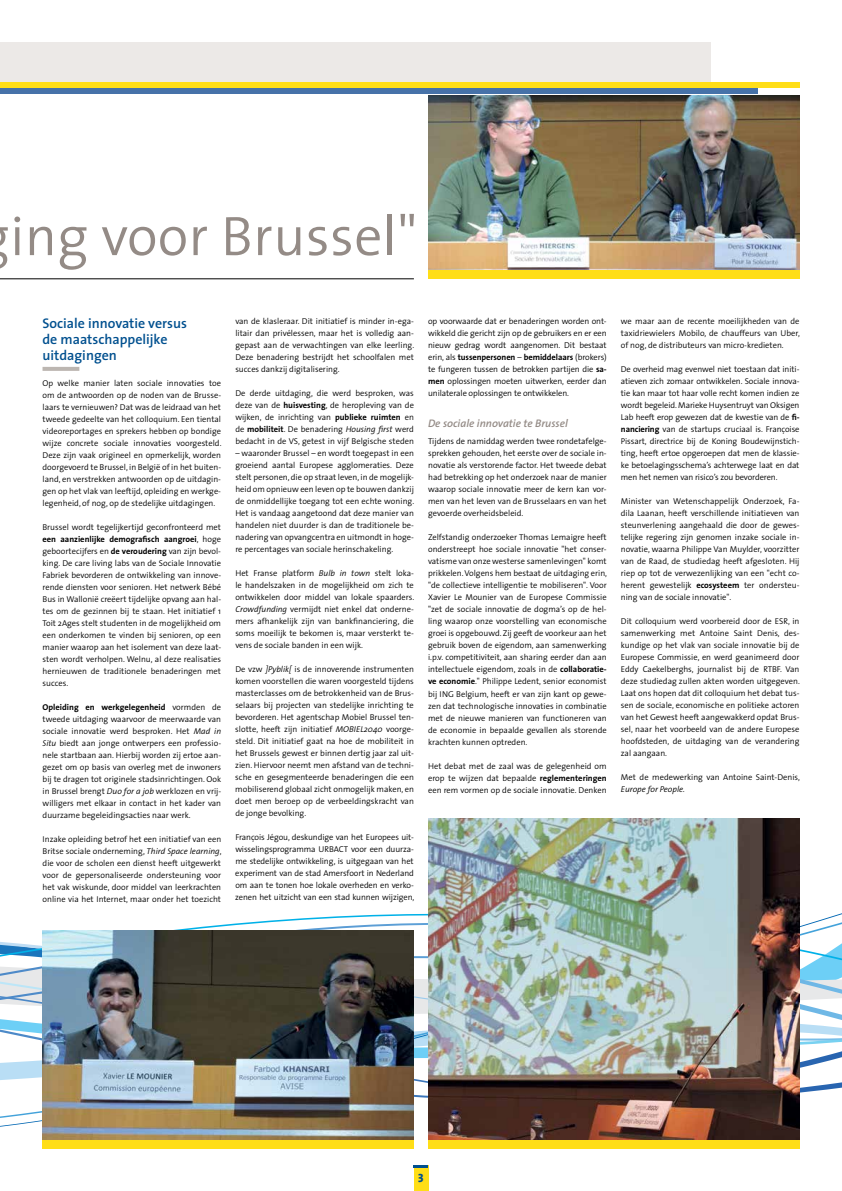
<style>
.page{position:relative;width:842px;height:1191px;background:#fff}
.page>*{position:absolute;margin:0;border:0;box-sizing:border-box;transform-origin:0 0}
.t1{font:300 56px "The Sans";letter-spacing:.005em;color:#948b86}
.t2{font:600 14px/16px "The Sans";color:#00508f}
.t3{font:800 12px "The Sans";color:#00508f}
.t4{font:italic 600 11px "The Sans";color:#948b86}
.t5{font:300 8.5px/12px "The Sans";color:#000;text-align:justify}
.t6{font:italic 300 8.5px "The Sans";color:#000}
.s1{font-weight:700}
.s2{font-style:italic}
</style>
<div class="page">
<svg style="left:0;top:818px;width:842px;height:315px"></svg>
<div style="left:414px;top:1165px;width:14px;height:26px;background:#ffde17"></div>
<hr style="left:414px;top:1165px;width:14px;height:3px;background:#00508f">
<div style="left:0;top:43px;width:710px;height:51px;background:#ece9e7"></div>
<div style="left:0;top:88px;width:757px;height:6px;background:#4672a9"></div>
<div style="left:0;top:82px;width:799px;height:6px;background:#ffde17"></div>
<hr style="left:0;top:278px;width:414px;height:1px;background:#000">
<hr style="left:43px;top:367px;width:36px;height:4px;background:#bcb6b1">
<img style="left:428px;top:818px;width:371px;height:322px">
<div style="left:428px;top:1140px;width:371px;height:8px;background:#ffde17"></div>
<img style="left:428px;top:95px;width:371px;height:175px">
<div style="left:428px;top:270px;width:371px;height:8px;background:#ffde17"></div>
<img style="left:43px;top:930px;width:371px;height:210px">
<div style="left:43px;top:1140px;width:371px;height:8px;background:#ffde17"></div>
<h1 class="t1" style="left:10px;top:190px;width:408px">ing voor Brussel"</h1>
<h2 class="t2" style="left:43px;top:315px;width:146px">Sociale innovatie versus de maatschappelijke uitdagingen</h2>
<p class="t5" style="left:42px;top:377px;width:180px">Op welke manier laten sociale innovaties toe om de antwoorden op de noden van de Brusse&shy;laars te vernieuwen? Dat was de leidraad van het tweede gedeelte van het colloquium. Een tiental videoreportages en sprekers hebben op bondige wijze concrete sociale innovaties voorgesteld.<br>Deze zijn vaak origineel en opmerkelijk, worden doorgevoerd te Brussel, in België of in het buiten&shy;land, en verstrekken antwoorden op de uitdagin&shy;gen op het vlak van leeftijd, opleiding en werkge&shy;legenheid, of nog, op de stedelijke uitdagingen.</p>
<p class="t5" style="left:43px;top:521px;width:180px">Brussel wordt tegelijkertijd geconfronteerd met <span class="s1">een aanzienlijke demografisch aangroei</span>, hoge geboortecijfers en <span class="s1">de veroudering</span> van zijn bevol&shy;king. De care living labs van de Sociale Innovatie Fabriek bevorderen de ontwikkeling van innove&shy;rende diensten voor senioren. Het netwerk Bébé Bus in Wallonië creëert tijdelijke opvang aan hal&shy;tes om de gezinnen bij te staan. Het initiatief 1<br>Toit 2Ages stelt studenten in de mogelijkheid om een onderkomen te vinden bij senioren, op een manier waarop aan het isolement van deze laat&shy;sten wordt verholpen. Welnu, al deze realisaties hernieuwen de traditionele benaderingen met succes.</p>
<p class="t5" style="left:43px;top:701px;width:180px"><span class="s1">Opleiding en werkgelegenheid</span> vormden de tweede uitdaging waarvoor de meerwaarde van sociale innovatie werd besproken. Het <span class="s2">Mad in Situ</span> biedt aan jonge ontwerpers een professio&shy;nele startbaan aan. Hierbij worden zij ertoe aan&shy;gezet om op basis van overleg met de inwoners bij te dragen tot originele stadsinrichtingen. Ook in Brussel brengt <span class="s2">Duo for a job</span> werklozen en vrij&shy;willigers met elkaar in contact in het kader van duurzame begeleidingsacties naar werk.</p>
<p class="t5" style="left:43px;top:833px;width:181px">Inzake opleiding betrof het een initiatief van een Britse sociale onderneming, <span class="s2">Third Space learning</span>, die voor de scholen een dienst heeft uitgewerkt voor de gepersonaliseerde ondersteuning voor het vak wiskunde, door middel van leerkrachten online via het Internet, maar onder het toezicht</p>
<p class="t5" style="left:235px;top:315px;width:180px">van de klasleraar. Dit initiatief is minder in-ega&shy;litair dan privélessen, maar het is volledig aan&shy;gepast aan de verwachtingen van elke leerling.<br>Deze benadering bestrijdt het schoolfalen met succes dankzij digitalisering.</p>
<p class="t5" style="left:235px;top:387px;width:180px">De derde uitdaging, die werd besproken, was deze van de <span class="s1">huisvesting</span>, de heropleving van de wijken, de inrichting van <span class="s1">publieke ruimten</span> en de <span class="s1">mobiliteit</span>. De benadering <span class="s2">Housing first</span> werd bedacht in de VS, getest in vijf Belgische steden</p>
<p class="t5" style="left:235px;top:447px;width:180px">– waaronder Brussel – en wordt toegepast in een groeiend aantal Europese agglomeraties. Deze stelt personen, die op straat leven, in de mogelijk&shy;heid om opnieuw een leven op te bouwen dankzij de onmiddellijke toegang tot een echte woning.<br>Het is vandaag aangetoond dat deze manier van handelen niet duurder is dan de traditionele be&shy;nadering van opvangcentra en uitmondt in hoge&shy;re percentages van sociale herinschakeling.</p>
<p class="t5" style="left:235px;top:567px;width:180px">Het Franse platform <span class="s2">Bulb in town</span> stelt loka&shy;le handelszaken in de mogelijkheid om zich te ontwikkelen door middel van lokale spaarders.<br><span class="s2">Crowdfunding</span> vermijdt niet enkel dat onderne&shy;mers afhankelijk zijn van bankfinanciering, die soms moeilijk te bekomen is, maar versterkt te&shy;vens de sociale banden in een wijk.</p>
<p class="t5" style="left:235px;top:663px;width:180px">De vzw <span class="s2">]Pyblik[</span> is de innoverende instrumenten komen voorstellen die waren voorgesteld tijdens masterclasses om de betrokkenheid van de Brus&shy;selaars bij projecten van stedelijke inrichting te bevorderen. Het agentschap Mobiel Brussel ten&shy;slotte, heeft zijn initiatief <span class="s2">MOBIEL2040</span> voorge&shy;steld. Dit initiatief gaat na hoe de mobiliteit in het Brussels gewest er binnen dertig jaar zal uit&shy;zien. Hiervoor neemt men afstand van de techni&shy;sche en gesegmenteerde benaderingen die een mobiliserend globaal zicht onmogelijk maken, en doet men beroep op de verbeeldingskracht van de jonge bevolking.</p>
<p class="t5" style="left:235px;top:831px;width:180px">François Jégou, deskundige van het Europees uit&shy;wisselingsprogramma URBACT voor een duurza&shy;me stedelijke ontwikkeling, is uitgegaan van het experiment van de stad Amersfoort in Nederland om aan te tonen hoe lokale overheden en verko&shy;zenen het uitzicht van een stad kunnen wijzigen,</p>
<p class="t5" style="left:428px;top:315px;width:180px">op voorwaarde dat er benaderingen worden ont&shy;wikkeld die gericht zijn op de gebruikers en er een nieuw gedrag wordt aangenomen. Dit bestaat erin, als <span class="s1">tussenpersonen</span> – <span class="s1">bemiddelaars</span> (brokers) te fungeren tussen de betrokken partijen die <span class="s1">sa&shy;men</span> oplossingen moeten uitwerken, eerder dan unilaterale oplossingen te ontwikkelen.</p>
<p class="t4" style="left:428px;top:414px;width:141px">De sociale innovatie te Brussel</p>
<p class="t5" style="left:428px;top:435px;width:180px">Tijdens de namiddag werden twee rondetafelge&shy;sprekken gehouden, het eerste over de sociale in&shy;novatie als verstorende factor. Het tweede debat had betrekking op het onderzoek naar de manier waarop sociale innovatie meer de kern kan vor&shy;men van het leven van de Brusselaars en van het gevoerde overheidsbeleid.</p>
<p class="t5" style="left:428px;top:531px;width:181px">Zelfstandig onderzoeker Thomas Lemaigre heeft onderstreept hoe sociale innovatie "het conser&shy;vatisme van onze westerse samenlevingen" komt prikkelen.Volgens hem bestaat de uitdaging erin, "de collectieve intelligentie te mobiliseren". Voor Xavier Le Mounier van de Europese Commissie "zet de sociale innovatie de dogma’s op de hel&shy;ling waarop onze voorstelling van economische groei is opgebouwd. Zij geeft de voorkeur aan het gebruik boven de eigendom, aan samenwerking i.p.v. competitiviteit, aan sharing eerder dan aan intellectuele eigendom, zoals in de <span class="s1">collaboratie&shy;ve economie</span>." Philippe Ledent, senior economist bij ING Belgium, heeft er van zijn kant op gewe&shy;zen dat technologische innovaties in combinatie met de nieuwe manieren van functioneren van de economie in bepaalde gevallen als storende krachten kunnen optreden.</p>
<p class="t5" style="left:428px;top:759px;width:180px">Het debat met de zaal was de gelegenheid om erop te wijzen dat bepaalde <span class="s1">reglementeringen </span>een rem vormen op de sociale innovatie. Denken</p>
<p class="t5" style="left:621px;top:315px;width:180px">we maar aan de recente moeilijkheden van de taxidriewielers Mobilo, de chauffeurs van Uber, of nog, de distributeurs van micro-kredieten.</p>
<p class="t5" style="left:621px;top:363px;width:180px">De overheid mag evenwel niet toestaan dat initi&shy;atieven zich zomaar ontwikkelen. Sociale innova&shy;tie kan maar tot haar volle recht komen indien ze wordt begeleid.Marieke Huysentruyt van Oksigen Lab heeft erop gewezen dat de kwestie van de <span class="s1">fi&shy;nanciering</span> van de startups cruciaal is. Françoise Pissart, directrice bij de Koning Boudewijnstich&shy;ting, heeft ertoe opgeroepen dat men de klassie&shy;ke betoelagingsschema’s achterwege laat en dat men het nemen van risico’s zou bevorderen.</p>
<p class="t5" style="left:621px;top:495px;width:180px">Minister van Wetenschappelijk Onderzoek, Fa&shy;dila Laanan, heeft verschillende initiatieven van steunverlening aangehaald die door de gewes&shy;telijke regering zijn genomen inzake sociale in&shy;novatie, waarna Philippe Van Muylder, voorzitter van de Raad, de studiedag heeft afgesloten. Hij riep op tot de verwezenlijking van een "echt co&shy;herent gewestelijk <span class="s1">ecosysteem</span> ter ondersteu&shy;ning van de sociale innovatie".</p>
<p class="t5" style="left:621px;top:615px;width:180px">Dit colloquium werd voorbereid door de ESR, in samenwerking met Antoine Saint Denis, des&shy;kundige op het vlak van sociale innovatie bij de Europese Commissie, en werd geanimeerd door Eddy Caekelberghs, journalist bij de RTBF. Van deze studiedag zullen akten worden uitgegeven.<br>Laat ons hopen dat dit colloquium het debat tus&shy;sen de sociale, economische en politieke actoren van het Gewest heeft aangewakkerd opdat Brus&shy;sel, naar het voorbeeld van de andere Europese hoofdsteden, de uitdaging van de verandering zal aangaan.</p>
<p class="t5" style="left:621px;top:771px;width:180px">Met de medewerking van Antoine Saint-Denis,</p>
<p class="t6" style="left:621px;top:782px;width:66px">Europe for People.</p>
<h3 class="t3" style="left:418px;top:1166px;width:7px">3</h3>
</div>
